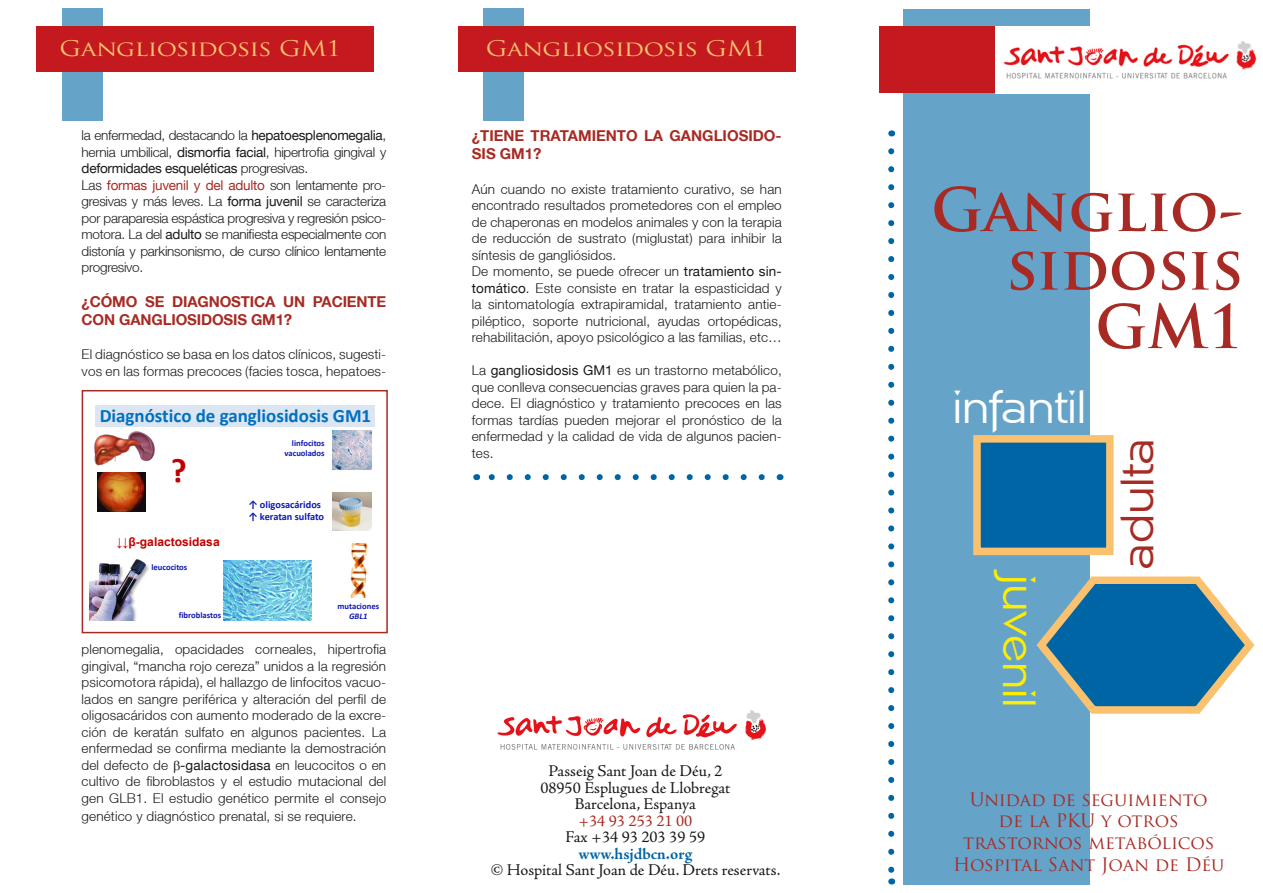
<style>
.page{position:relative;width:1263px;height:893px;background:#fff}
.page>*{position:absolute;margin:0;border:0;box-sizing:border-box;transform-origin:0 0}
.Título{font:700 58.5px "Trajan Pro";color:#a72b24}
.Título-2{font:45px "Mario Becker";color:#fff}
.Título-3{font:45px "Mario Becker";color:#ffed00}
.Título-4{font:45px "Mario Becker";color:#a72b24}
.t1{font:700 34.5px "Calibri";color:#c00000}
.Encabezado{font:21px "Trajan Pro";letter-spacing:-.02em;color:#fac26f;scale:1.2 1}
.t2{font:700 18.9px "Calibri";color:#0070c0}
.Nombre_de_empresa{font:18px/21.6px "Trajan Pro";color:#a72b24;text-align:center}
.Dirección{font:16.5px "Adobe Jenson Pro";color:#1a171c}
.Dirección-2{font:700 16.5px "Adobe Jenson Pro";color:#0065a4}
.t3{font:16.5px "Adobe Jenson Pro";color:#a72b24}
.bulet{font:700 15px/18px "Helvetica Neue LT";letter-spacing:-.01em;color:#a72b24}
.Texto_independiente{font:700 15px/18px "Helvetica Neue LT";color:#a72b24}
.bulet-2{font:300 13.5px/16.5px "Helvetica Neue LT";letter-spacing:.01em;color:#1a171c;text-align:justify}
.t4{font:700 12px "Arial";color:#c00000}
.t5{font:700 10.35px/12.5px "Calibri";color:#0f17b1}
.t6{font:700 8.7px/10.4px "Calibri";color:#0f17b1;text-align:center}
.s1{font-weight:400}
.s2{font-weight:400;color:#a72b24}
.s3{font-style:italic}
</style>
<div class="page">
<div style="left:904px;top:9px;width:186px;height:875px;background:#66a3c9"></div>
<svg style="left:888px;top:151px;width:6px;height:733px"></svg>
<div style="left:62px;top:9px;width:41px;height:112px;background:#66a3c9"></div>
<div style="left:36px;top:27px;width:338px;height:45px;background:#c4191f"></div>
<img style="left:497px;top:710px;width:269px;height:40px">
<div style="left:483px;top:9px;width:41px;height:112px;background:#66a3c9"></div>
<div style="left:458px;top:27px;width:338px;height:45px;background:#c4191f"></div>
<div style="left:880px;top:27px;width:383px;height:66px;background:#c4191f"></div>
<img style="left:995px;top:27px;width:268px;height:66px">
<svg style="left:488px;top:474px;width:274px;height:6px"></svg>
<div style="left:96px;top:405px;width:279px;height:22px;background:#dce6f2"></div>
<img style="left:89px;top:559px;width:60px;height:61px">
<img style="left:223px;top:560px;width:88px;height:60px">
<img style="left:332px;top:492px;width:39px;height:39px">
<img style="left:97px;top:473px;width:49px;height:38px">
<img style="left:332px;top:430px;width:39px;height:39px">
<img style="left:130px;top:431px;width:25px;height:31px">
<img style="left:94px;top:434px;width:47px;height:32px">
<img style="left:350px;top:543px;width:18px;height:55px">
<div style="left:82px;top:390px;width:306px;height:243px;border:2px solid #a72b24"></div>
<svg style="left:1036px;top:576px;width:219px;height:138px"></svg>
<div style="left:973px;top:435px;width:141px;height:120px;background:#0065a4;border:8px solid #fac26f"></div>
<p class="Encabezado" style="left:60px;top:35px;width:236px">Gangliosidosis GM1</p>
<p class="Encabezado" style="left:486px;top:35px;width:236px">Gangliosidosis GM1</p>
<p class="bulet-2" style="left:82px;top:127px;width:306px">la enfermedad, destacando la <span class="s1">hepatoesplenomegalia</span>, hernia umbilical, <span class="s1">dismorfia facial</span>, hipertrofia gingival y <span class="s1">deformidades esqueléticas</span> progresivas.</p>
<p class="bulet-2" style="left:82px;top:176px;width:306px">Las <span class="s2">formas juvenil y del adulto</span> son lentamente pro&shy;gresivas y más leves. La <span class="s1">forma juvenil</span> se caracteriza por paraparesia espástica progresiva y regresión psico&shy;motora. La del <span class="s1">adulto</span> se manifiesta especialmente con distonía y parkinsonismo, de curso clínico lentamente progresivo.</p>
<p class="bulet" style="left:82px;top:292px;width:306px">¿CÓMO SE DIAGNOSTICA UN PACIENTE<br>CON GANGLIOSIDOSIS GM1?</p>
<p class="bulet-2" style="left:82px;top:346px;width:306px">El diagnóstico se basa en los datos clínicos, sugesti&shy;vos en las formas precoces (facies tosca, hepatoes-</p>
<p class="t2" style="left:100px;top:404px;width:273px">Diagnóstico de gangliosidosis GM1</p>
<p class="t1" style="left:171px;top:449px;width:17px">?</p>
<p class="t4" style="left:116px;top:534px;width:105px">↓↓β-galactosidasa</p>
<p class="t6" style="left:151px;top:561px;width:38px">leucocitos</p>
<p class="t6" style="left:284px;top:437px;width:42px;text-align:right">linfocitos vacuolados</p>
<p class="t5" style="left:248px;top:498px;width:77px">↑ oligosacáridos ↑ keratan sulfato</p>
<p class="t6" style="left:179px;top:610px;width:44px">fibroblastos</p>
<p class="t6" style="left:338px;top:600px;width:43px">mutaciones<br><span class="s3">GBL1</span></p>
<p class="bulet-2" style="left:82px;top:641px;width:306px">plenomegalia, opacidades corneales, hipertrofia gingival, “mancha rojo cereza” unidos a la regresión psicomotora rápida), el hallazgo de linfocitos vacuo&shy;lados en sangre periférica y alteración del perfil de oligosacáridos con aumento moderado de la excre&shy;ción de keratán sulfato en algunos pacientes. La enfermedad se confirma mediante la demostración del defecto de <span class="s1">-galactosidasa</span> en leucocitos o en cultivo de fibroblastos y el estudio mutacional del gen GLB1. El estudio genético permite el consejo</p>
<p class="bulet-2" style="left:82px;top:807px;width:276px">genético y diagnóstico prenatal, si se requiere.</p>
<p class="Texto_independiente" style="left:472px;top:126px;width:311px">¿TIENE TRATAMIENTO LA GANGLIOSIDO-<br>SIS GM1?</p>
<p class="bulet-2" style="left:472px;top:180px;width:311px">Aún cuando no existe tratamiento curativo, se han encontrado resultados prometedores con el empleo de chaperonas en modelos animales y con la terapia de reducción de sustrato (miglustat) para inhibir la síntesis de gangliósidos.</p>
<p class="bulet-2" style="left:472px;top:263px;width:311px">De momento, se puede ofrecer un <span class="s1">tratamiento sin&shy;tomático</span>. Este consiste en tratar la espasticidad y la sintomatología extrapiramidal, tratamiento antie&shy;piléptico, soporte nutricional, ayudas ortopédicas, rehabilitación, apoyo psicológico a las familias, etc…</p>
<p class="bulet-2" style="left:472px;top:362px;width:311px">La <span class="s1">gangliosidosis GM1</span> es un trastorno metabólico, que conlleva consecuencias graves para quien la pa&shy;dece. El diagnóstico y tratamiento precoces en las formas tardías pueden mejorar el pronóstico de la enfermedad y la calidad de vida de algunos pacien&shy;tes.</p>
<p class="Dirección" style="left:548px;top:762px;width:175px">Passeig Sant Joan de Déu, 2</p>
<p class="Dirección" style="left:540px;top:778px;width:191px">08950 Esplugues de Llobregat</p>
<p class="Dirección" style="left:575px;top:795px;width:122px">Barcelona, Espanya</p>
<p class="t3" style="left:578px;top:811px;width:115px">+34 93 253 21 00</p>
<p class="Dirección" style="left:565px;top:828px;width:141px">Fax +34 93 203 39 59</p>
<p class="Dirección-2" style="left:578px;top:844px;width:115px">www.hsjdbcn.org</p>
<p class="Dirección" style="left:491px;top:861px;width:291px">© Hospital Sant Joan de Déu. Drets reservats.</p>
<p class="Título" style="left:931px;top:173px;width:313px">Ganglio-</p>
<p class="Título" style="left:1006px;top:232px;width:239px">sidosis</p>
<p class="Título" style="left:1095px;top:290px;width:149px">GM1</p>
<p class="Título-2" style="left:953px;top:380px;width:135px">infantil</p>
<p class="Título-3" style="left:1047px;top:575px;width:134px;rotate:90deg">juvenil</p>
<p class="Título-4" style="left:1110px;top:570px;width:133px;rotate:-90deg">adulta</p>
<p class="Nombre_de_empresa" style="left:963px;top:788px;width:253px">Unidad de seguimiento de la PKU y otros trastornos metabólicos</p>
<p class="Nombre_de_empresa" style="left:953px;top:853px;width:273px">Hospital Sant Joan de Déu</p>
</div>
